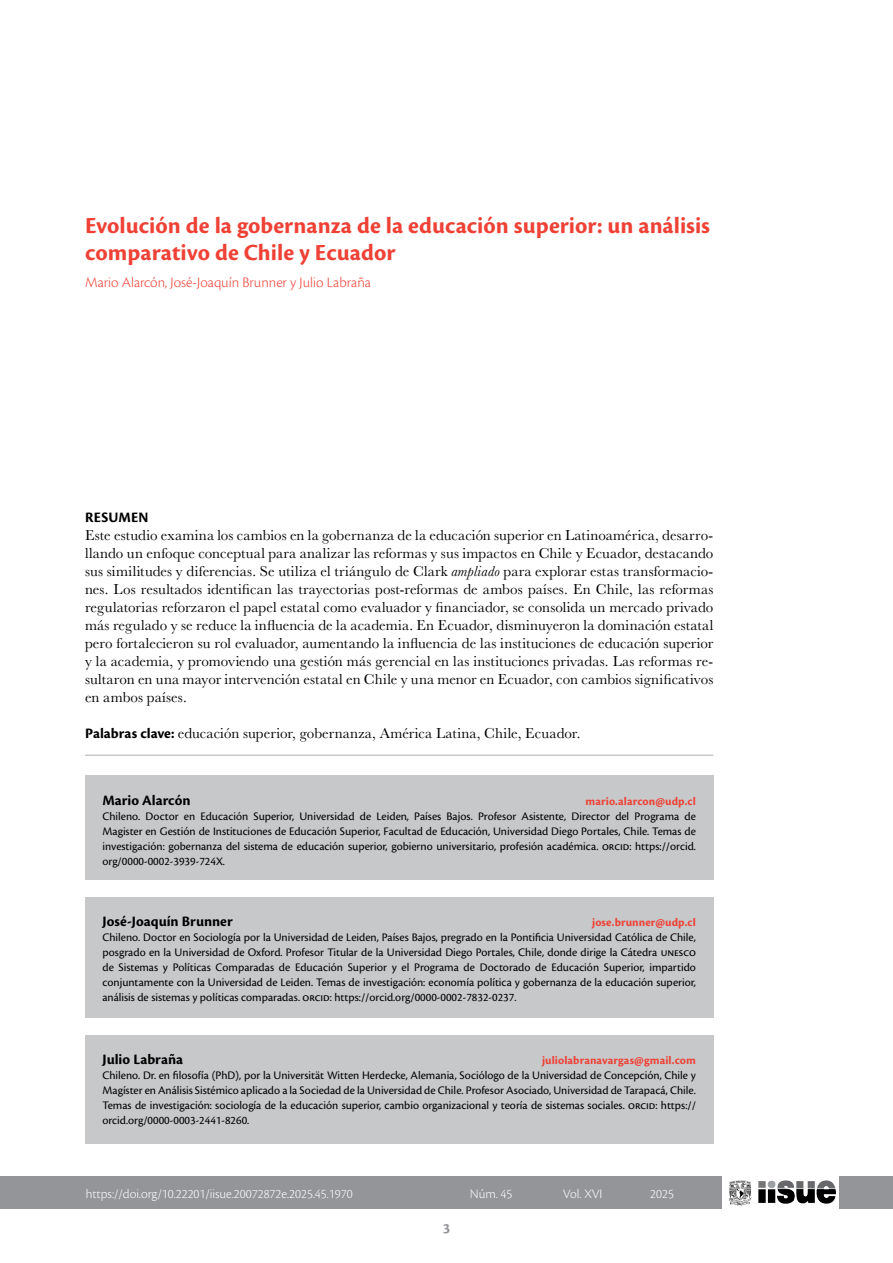
<style>
.page{position:relative;width:893px;height:1263px;background:#fff}
.page>*{position:absolute;margin:0;border:0;box-sizing:border-box;transform-origin:0 0}
.t1{font:700 24px/27px "Cronos Pro";letter-spacing:.005em;color:#ef4135}
.t2{font:15px/18px "Baskerville";letter-spacing:.005em;color:#000;text-align:justify}
.t3{font:700 15px "Cronos Pro";color:#000}
.t4{font:300 15px "Cronos Pro";color:#ef4135}
.t5{font:700 15px "Cronos Pro";color:#939598}
.t6{font:300 13.5px "Cronos Pro";color:#fff}
.t7{font:12px/15px "Cronos Pro";color:#000;text-align:justify}
.t8{font:700 12px "Cronos Pro";letter-spacing:.01em;color:#ef4135}
.s1{font-style:italic}
.s2{font-family:"Cronos Pro";font-weight:700}
</style>
<div class="page">
<hr style="left:85px;top:754px;width:628px;height:2px;background:#c7c8ca">
<div style="left:85px;top:775px;width:628px;height:105px;background:#c7c8ca"></div>
<div style="left:85px;top:897px;width:628px;height:121px;background:#c7c8ca"></div>
<div style="left:85px;top:1035px;width:628px;height:108px;background:#c7c8ca"></div>
<div style="left:0;top:1177px;width:893px;height:32px;background:#939598"></div>
<div style="left:723px;top:1177px;width:116px;height:32px;background:#fff"></div>
<img style="left:758px;top:1180px;width:78px;height:24px">
<svg style="left:729px;top:1180px;width:22px;height:25px"></svg>
<h1 class="t1" style="left:85px;top:213px;width:626px">Evolución de la gobernanza de la educación superior: un análisis comparativo de Chile y Ecuador</h1>
<p class="t4" style="left:85px;top:274px;width:287px">Mario Alarcón, José-Joaquín Brunner y Julio Labraña</p>
<p class="t3" style="left:85px;top:509px;width:65px">RESUMEN</p>
<p class="t2" style="left:85px;top:526px;width:630px">Este estudio examina los cambios en la gobernanza de la educación superior en Latinoamérica, desarro&shy;llando un enfoque conceptual para analizar las reformas y sus impactos en Chile y Ecuador, destacando sus similitudes y diferencias. Se utiliza el triángulo de Clark <span class="s1">ampliado</span> para explorar estas transformacio&shy;nes. Los resultados identifican las trayectorias post-reformas de ambos países. En Chile, las reformas regulatorias reforzaron el papel estatal como evaluador y financiador, se consolida un mercado privado más regulado y se reduce la influencia de la academia. En Ecuador, disminuyeron la dominación estatal pero fortalecieron su rol evaluador, aumentando la influencia de las instituciones de educación superior y la academia, y promoviendo una gestión más gerencial en las instituciones privadas. Las reformas re&shy;sultaron en una mayor intervención estatal en Chile y una menor en Ecuador, con cambios significativos en ambos países.</p>
<p class="t2" style="left:85px;top:724px;width:497px"><span class="s2">Palabras clave:</span> educación superior, gobernanza, América Latina, Chile, Ecuador.</p>
<p class="t3" style="left:102px;top:791px;width:90px">Mario Alarcón</p>
<p class="t8" style="left:586px;top:794px;width:112px">mario.alarcon@udp.cl</p>
<p class="t7" style="left:102px;top:808px;width:595px">Chileno. Doctor en Educación Superior, Universidad de Leiden, Países Bajos. Profesor Asistente, Director del Programa de Magister en Gestión de Instituciones de Educación Superior, Facultad de Educación, Universidad Diego Portales, Chile. Temas de investigación: gobernanza del sistema de educación superior, gobierno universitario, profesión académica. orcid: https://orcid. org/0000-0002-3939-724X.</p>
<p class="t3" style="left:102px;top:913px;width:132px">José-Joaquín Brunner</p>
<p class="t8" style="left:592px;top:916px;width:105px">jose.brunner@udp.cl</p>
<p class="t7" style="left:102px;top:930px;width:595px">Chileno. Doctor en Sociología por la Universidad de Leiden, Países Bajos, pregrado en la Pontificia Universidad Católica de Chile, posgrado en la Universidad de Oxford. Profesor Titular de la Universidad Diego Portales, Chile, donde dirige la Cátedra unesco de Sistemas y Políticas Comparadas de Educación Superior y el Programa de Doctorado de Educación Superior, impartido conjuntamente con la Universidad de Leiden. Temas de investigación: economía política y gobernanza de la educación superior, análisis de sistemas y políticas comparadas. orcid: https://orcid.org/0000-0002-7832-0237.</p>
<p class="t3" style="left:102px;top:1051px;width:82px">Julio Labraña</p>
<p class="t8" style="left:542px;top:1053px;width:155px">juliolabranavargas@gmail.com</p>
<p class="t7" style="left:102px;top:1068px;width:595px">Chileno. Dr. en filosofía (PhD), por la Universität Witten Herdecke, Alemania, Sociólogo de la Universidad de Concepción, Chile y Magíster en Análisis Sistémico aplicado a la Sociedad de la Universidad de Chile. Profesor Asociado, Universidad de Tarapacá, Chile.<br>Temas de investigación: sociología de la educación superior, cambio organizacional y teoría de sistemas sociales. orcid: https:// orcid.org/0000-0003-2441-8260.</p>
<p class="t6" style="left:86px;top:1186px;width:268px">https://doi.org/10.22201/iisue.20072872e.2025.45.1970</p>
<p class="t6" style="left:470px;top:1186px;width:44px">Núm. 45</p>
<p class="t6" style="left:563px;top:1186px;width:41px">Vol. XVI</p>
<p class="t6" style="left:650px;top:1186px;width:25px">2025</p>
<p class="t5" style="left:443px;top:1220px;width:9px">3</p>
</div>
